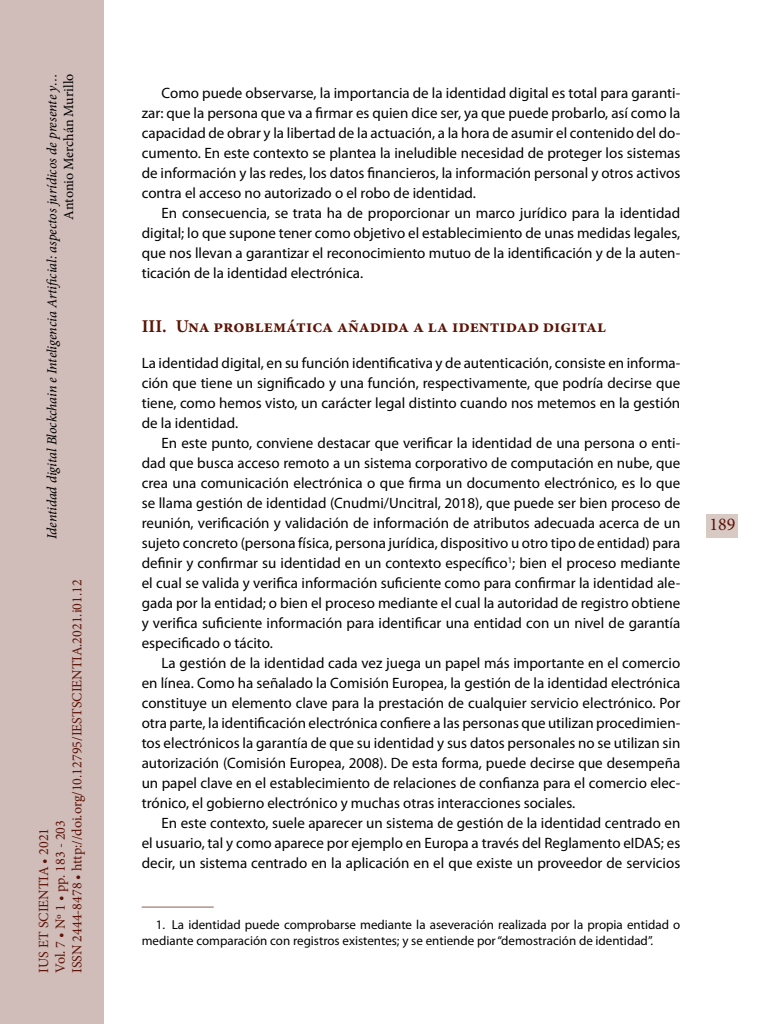
<style>
.page{position:relative;width:768px;height:1024px;background:#fff}
.page>*{position:absolute;margin:0;border:0;box-sizing:border-box;transform-origin:0 0}
._40_Enunciado{font:700 18px "Minion Pro";color:#5d1305}
.t1{font:18px "Minion Pro";color:#5d1305}
._00_bsc{font:15px/20px "Myriad Pro";color:#000;text-align:justify}
._00_bsc_Sin{font:15px/20px "Myriad Pro";color:#000;text-align:justify}
.t2{font:14px/16.8px "Minion Pro";color:#5d1305}
.t3{font:italic 14px "Minion Pro";letter-spacing:-.01em;color:#000}
.t4{font:14px "Minion Pro";letter-spacing:-.005em;color:#000}
.zz_notas{font:13px/16px "Myriad Pro";color:#000}
</style>
<div class="page">
<hr style="left:142px;top:907px;width:72px;height:1px;background:#8c5c52">
<div style="left:0;top:0;width:103px;height:1024px;background:#d0bcb9"></div>
<div style="left:707px;top:514px;width:31px;height:24px;background:#d9c9c5"></div>
<p class="t3" style="left:42px;top:539px;width:467px;rotate:-90deg">Identidad digital Blockchain e Inteligencia Artificial: aspectos jurídicos de presente y…</p>
<p class="t4" style="left:59px;top:220px;width:147px;rotate:-90deg">Antonio Merchán Murillo</p>
<p class="t2" style="left:35px;top:973px;width:395px;rotate:-90deg">IUS ET SCIENTIA • 2021<br>Vol. 7 • Nº 1 • pp. 183 - 203<br>ISSN 2444-8478 • http://doi.org/10.12795/IESTSCIENTIA.2021.i01.12</p>
<p class="_00_bsc" style="left:142px;top:83px;width:540px;text-indent:20px">Como puede observarse, la importancia de la identidad digital es total para garanti&shy;zar: que la persona que va a firmar es quien dice ser, ya que puede probarlo, así como la capacidad de obrar y la libertad de la actuación, a la hora de asumir el contenido del do&shy;cumento. En este contexto se plantea la ineludible necesidad de proteger los sistemas de información y las redes, los datos financieros, la información personal y otros activos contra el acceso no autorizado o el robo de identidad.</p>
<p class="_00_bsc" style="left:142px;top:203px;width:540px;text-indent:20px">En consecuencia, se trata ha de proporcionar un marco jurídico para la identidad digital; lo que supone tener como objetivo el establecimiento de unas medidas legales, que nos llevan a garantizar el reconocimiento mutuo de la identificación y de la auten&shy;ticación de la identidad electrónica.</p>
<p class="_40_Enunciado" style="left:142px;top:313px;width:466px">III. Una problemática añadida a la identidad digital</p>
<p class="_00_bsc_Sin" style="left:142px;top:352px;width:540px">La identidad digital, en su función identificativa y de autenticación, consiste en informa&shy;ción que tiene un significado y una función, respectivamente, que podría decirse que tiene, como hemos visto, un carácter legal distinto cuando nos metemos en la gestión de la identidad.</p>
<p class="_00_bsc" style="left:142px;top:432px;width:540px;text-indent:20px">En este punto, conviene destacar que verificar la identidad de una persona o enti&shy;dad que busca acceso remoto a un sistema corporativo de computación en nube, que crea una comunicación electrónica o que firma un documento electrónico, es lo que se llama gestión de identidad (Cnudmi/Uncitral, 2018), que puede ser bien proceso de reunión, verificación y validación de información de atributos adecuada acerca de un sujeto concreto (persona física, persona jurídica, dispositivo u otro tipo de entidad) para definir y confirmar su identidad en un contexto específico<sup>1</sup>; bien el proceso mediante el cual se valida y verifica información suficiente como para confirmar la identidad ale&shy;gada por la entidad; o bien el proceso mediante el cual la autoridad de registro obtiene y verifica suficiente información para identificar una entidad con un nivel de garantía especificado o tácito.</p>
<p class="_00_bsc" style="left:142px;top:652px;width:540px;text-indent:20px">La gestión de la identidad cada vez juega un papel más importante en el comercio en línea. Como ha señalado la Comisión Europea, la gestión de la identidad electrónica constituye un elemento clave para la prestación de cualquier servicio electrónico. Por otra parte, la identificación electrónica confiere a las personas que utilizan procedimien&shy;tos electrónicos la garantía de que su identidad y sus datos personales no se utilizan sin autorización (Comisión Europea, 2008). De esta forma, puede decirse que desempeña un papel clave en el establecimiento de relaciones de confianza para el comercio elec&shy;trónico, el gobierno electrónico y muchas otras interacciones sociales.</p>
<p class="_00_bsc" style="left:142px;top:812px;width:540px;text-indent:20px">En este contexto, suele aparecer un sistema de gestión de la identidad centrado en el usuario, tal y como aparece por ejemplo en Europa a través del Reglamento eIDAS; es decir, un sistema centrado en la aplicación en el que existe un proveedor de servicios</p>
<p class="zz_notas" style="left:142px;top:916px;width:540px;text-indent:14px">1. La identidad puede comprobarse mediante la aseveración realizada por la propia entidad o mediante comparación con registros existentes; y se entiende por “demostración de identidad”.</p>
<p class="t1" style="left:709px;top:512px;width:27px">189</p>
</div>
